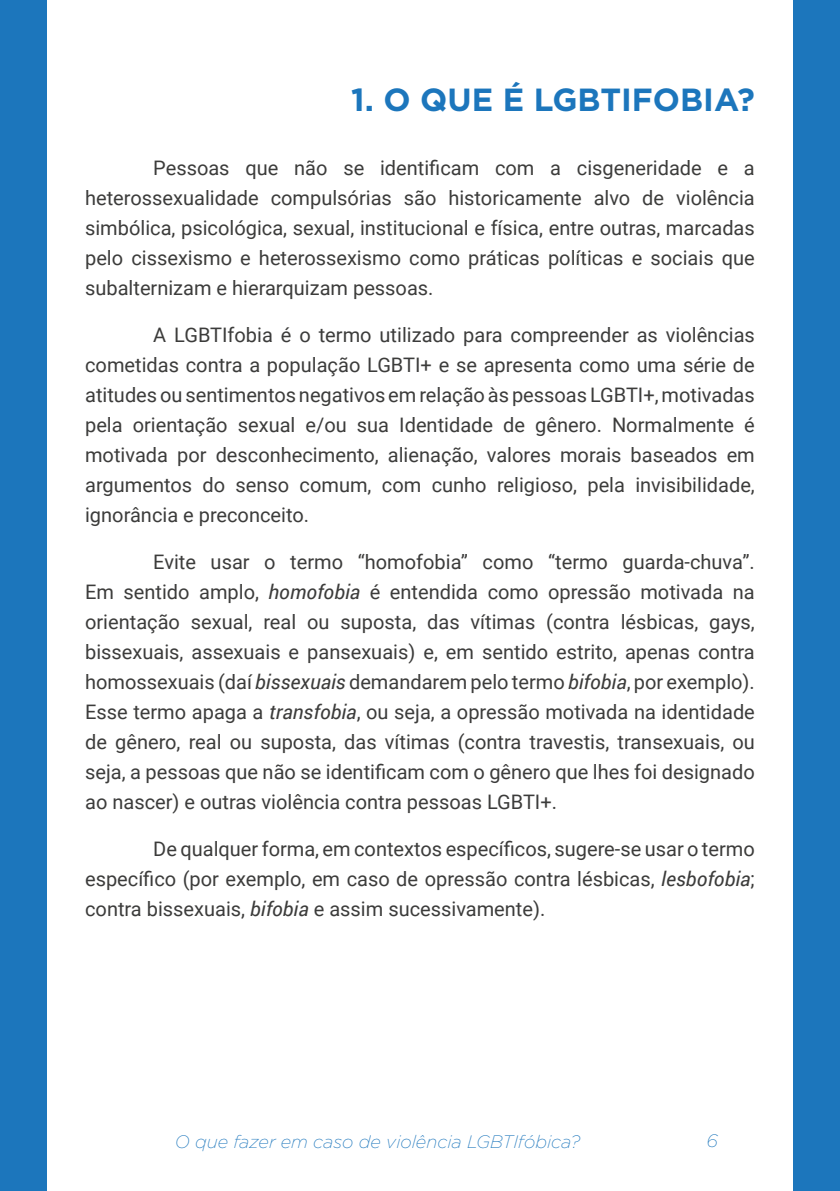
<style>
.page{position:relative;width:840px;height:1191px;background:#fff}
.page>*{position:absolute;margin:0;border:0;box-sizing:border-box;transform-origin:0 0}
.t1{font:700 32px "Gotham";color:#1c76bc}
.t2{font:20px/30px "Roboto";color:#3c3c3b;text-align:justify}
.t3{font:italic 200 18px "Gotham";color:#1c76bc}
.s1{font-style:italic}
</style>
<div class="page">
<div style="left:0;top:0;width:47px;height:1191px;background:#1c76bc"></div>
<div style="left:792px;top:0;width:47px;height:1191px;background:#1c76bc"></div>
<h1 class="t1" style="left:351px;top:78px;width:405px">1. O QUE É LGBTIFOBIA?</h1>
<p class="t2" style="left:85px;top:152px;width:670px;text-indent:68px">Pessoas que não se identificam com a cisgeneridade e a heterossexualidade compulsórias são historicamente alvo de violência simbólica, psicológica, sexual, institucional e física, entre outras, marcadas pelo cissexismo e heterossexismo como práticas políticas e sociais que subalternizam e hierarquizam pessoas.</p>
<p class="t2" style="left:85px;top:319px;width:671px;text-indent:68px">A LGBTIfobia é o termo utilizado para compreender as violências cometidas contra a população LGBTI+ e se apresenta como uma série de atitudes ou sentimentos negativos em relação às pessoas LGBTI+, motivadas pela orientação sexual e/ou sua Identidade de gênero. Normalmente é motivada por desconhecimento, alienação, valores morais baseados em argumentos do senso comum, com cunho religioso, pela invisibilidade, ignorância e preconceito.</p>
<p class="t2" style="left:85px;top:546px;width:671px;text-indent:68px">Evite usar o termo “homofobia” como “termo guarda-chuva”.<br>Em sentido amplo, <span class="s1">homofobia</span> é entendida como opressão motivada na orientação sexual, real ou suposta, das vítimas (contra lésbicas, gays, bissexuais, assexuais e pansexuais) e, em sentido estrito, apenas contra homossexuais (daí <span class="s1">bissexuais</span> demandarem pelo termo <span class="s1">bifobia</span>, por exemplo).<br>Esse termo apaga a <span class="s1">transfobia</span>, ou seja, a opressão motivada na identidade de gênero, real ou suposta, das vítimas (contra travestis, transexuais, ou seja, a pessoas que não se identificam com o gênero que lhes foi designado ao nascer) e outras violência contra pessoas LGBTI+.</p>
<p class="t2" style="left:85px;top:833px;width:670px;text-indent:68px">De qualquer forma, em contextos específicos, sugere-se usar o termo específico (por exemplo, em caso de opressão contra lésbicas, <span class="s1">lesbofobia</span>; contra bissexuais, <span class="s1">bifobia</span> e assim sucessivamente).</p>
<p class="t3" style="left:174px;top:1131px;width:407px">O que fazer em caso de violência LGBTIfóbica?</p>
<p class="t3" style="left:706px;top:1130px;width:13px">6</p>
</div>
